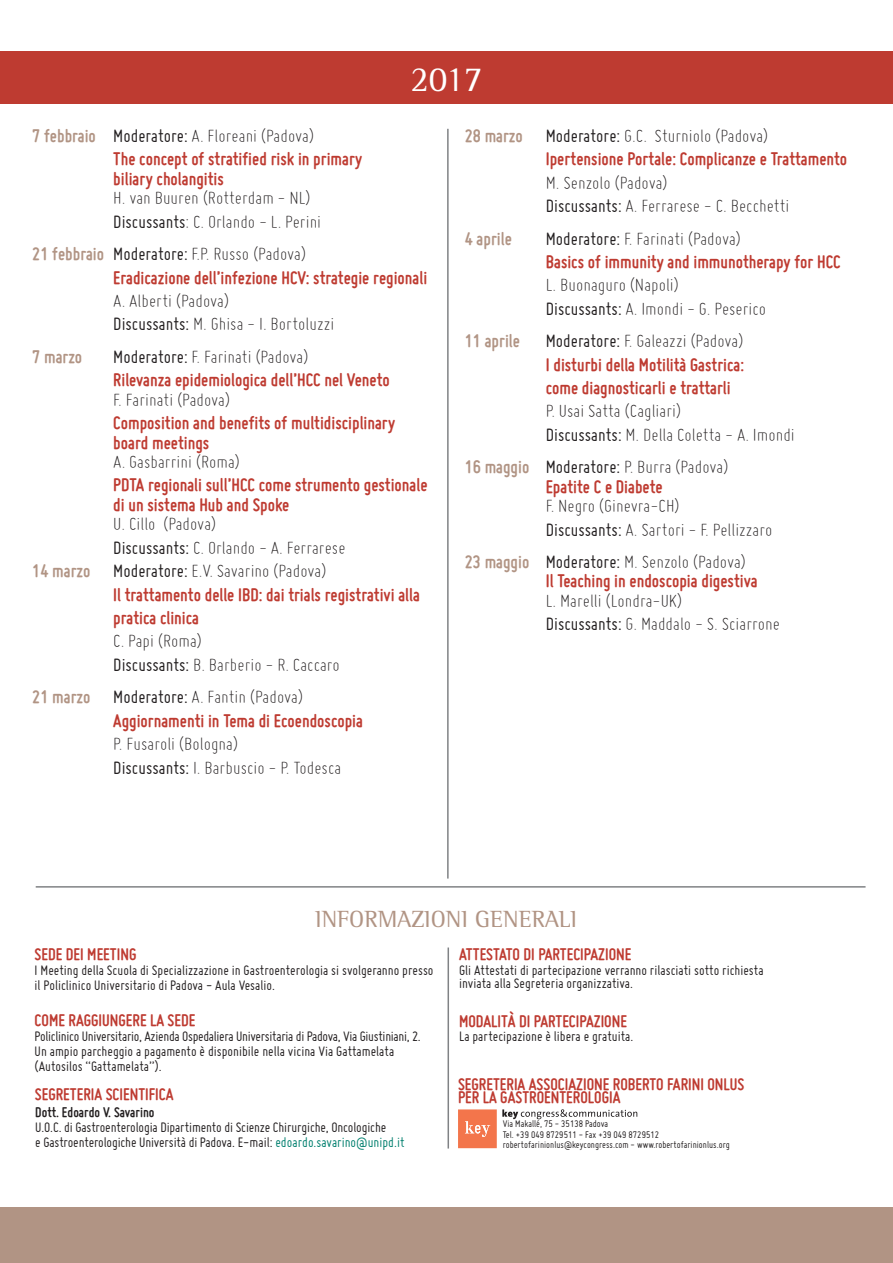
<style>
.page{position:relative;width:893px;height:1263px;background:#fff}
.page>*{position:absolute;margin:0;border:0;box-sizing:border-box;transform-origin:0 0}
.t1{font:36px "Rotis Semi Serif";color:#fff}
.t2{font:24px "Rotis Semi Serif";color:#b19484}
.t3{font:300 19.5px "Miso";color:#231f20}
.t4{font:700 19.5px/19.5px "Miso";color:#be3b31}
.t5{font:700 19.5px "Miso";color:#b19484}
.t6{font:700 18px "Miso";color:#be3b31}
.t7{font:15px/15px "Miso";color:#231f20}
.t8{font:15px "Miso";letter-spacing:-.02em;color:#231f20}
.t9{font:700 15px "Miso";color:#231f20}
.t10{font:10.5px "Miso";color:#231f20}
.s1{font-weight:700;color:#b19484}
.s2{font-weight:400}
.s3{color:#007f6e}
</style>
<div class="page">
<div style="left:0;top:1208px;width:893px;height:55px;background:#b19484"></div>
<hr style="left:447px;top:129px;width:2px;height:749px;background:#808285">
<hr style="left:36px;top:886px;width:829px;height:2px;background:#808285">
<hr style="left:448px;top:947px;width:1px;height:201px;background:#808285">
<svg style="left:458px;top:1109px;width:179px;height:39px"></svg>
<div style="left:0;top:51px;width:893px;height:53px;background:#be3b31"></div>
<p class="t1" style="left:410px;top:58px;width:74px">2017</p>
<p class="t3" style="left:32px;top:125px;width:283px"><span class="s1">7 febbraio</span> <span class="s2">Moderatore:</span> A. Floreani (Padova)</p>
<p class="t4" style="left:113px;top:149px;width:251px">The concept of stratified risk in primary</p>
<p class="t4" style="left:113px;top:169px;width:112px">biliary cholangitis</p>
<p class="t3" style="left:113px;top:187px;width:199px">H. van Buuren (Rotterdam - NL)</p>
<p class="t3" style="left:113px;top:211px;width:209px"><span class="s2">Discussants</span>: C. Orlando - L. Perini</p>
<p class="t3" style="left:32px;top:243px;width:276px"><span class="s1">21 febbraio</span> <span class="s2">Moderatore:</span> F.P. Russo (Padova)</p>
<p class="t4" style="left:113px;top:267px;width:315px">Eradicazione dell’infezione HCV: strategie regionali</p>
<p class="t3" style="left:113px;top:290px;width:117px">A. Alberti (Padova)</p>
<p class="t3" style="left:113px;top:313px;width:223px"><span class="s2">Discussants:</span> M. Ghisa - I. Bortoluzzi</p>
<p class="t5" style="left:32px;top:345px;width:51px">7 marzo</p>
<p class="t3" style="left:113px;top:346px;width:197px"><span class="s2">Moderatore:</span> F. Farinati (Padova)</p>
<p class="t4" style="left:113px;top:370px;width:278px">Rilevanza epidemiologica dell’HCC nel Veneto</p>
<p class="t3" style="left:113px;top:389px;width:119px">F. Farinati (Padova)</p>
<p class="t4" style="left:113px;top:413px;width:284px">Composition and benefits of multidisciplinary board meetings</p>
<p class="t3" style="left:113px;top:451px;width:128px">A. Gasbarrini (Roma)</p>
<p class="t4" style="left:113px;top:475px;width:316px">PDTA regionali sull’HCC come strumento gestionale</p>
<p class="t4" style="left:113px;top:495px;width:178px">di un sistema Hub and Spoke</p>
<p class="t3" style="left:113px;top:514px;width:105px">U. Cillo (Padova)</p>
<p class="t3" style="left:113px;top:537px;width:234px"><span class="s2">Discussants:</span> C. Orlando - A. Ferrarese</p>
<p class="t3" style="left:32px;top:560px;width:296px"><span class="s1">14 marzo</span> <span class="s2">Moderatore:</span> E.V. Savarino (Padova)</p>
<p class="t4" style="left:113px;top:582px;width:308px;line-height:23.4px">Il trattamento delle IBD: dai trials registrativi alla pratica clinica</p>
<p class="t3" style="left:113px;top:631px;width:90px">C. Papi (Roma)</p>
<p class="t3" style="left:113px;top:654px;width:228px"><span class="s2">Discussants:</span> B. Barberio - R. Caccaro</p>
<p class="t3" style="left:32px;top:686px;width:272px"><span class="s1">21 marzo</span> <span class="s2">Moderatore:</span> A. Fantin (Padova)</p>
<p class="t4" style="left:113px;top:710px;width:251px">Aggiornamenti in Tema di Ecoendoscopia</p>
<p class="t3" style="left:113px;top:733px;width:126px">P. Fusaroli (Bologna)</p>
<p class="t3" style="left:113px;top:757px;width:229px"><span class="s2">Discussants:</span> I. Barbuscio - P. Todesca</p>
<p class="t3" style="left:465px;top:125px;width:305px"><span class="s1">28 marzo</span> <span class="s2">Moderatore:</span> G.C. Sturniolo (Padova)</p>
<p class="t4" style="left:546px;top:149px;width:303px">Ipertensione Portale: Complicanze e Trattamento</p>
<p class="t3" style="left:546px;top:172px;width:124px">M. Senzolo (Padova)</p>
<p class="t3" style="left:546px;top:195px;width:245px"><span class="s2">Discussants:</span> A. Ferrarese - C. Becchetti</p>
<p class="t5" style="left:465px;top:227px;width:49px">4 aprile</p>
<p class="t3" style="left:546px;top:228px;width:197px"><span class="s2">Moderatore:</span> F. Farinati (Padova)</p>
<p class="t4" style="left:546px;top:252px;width:296px">Basics of immunity and immunotherapy for HCC</p>
<p class="t3" style="left:546px;top:274px;width:135px">L. Buonaguro (Napoli)</p>
<p class="t3" style="left:546px;top:298px;width:222px"><span class="s2">Discussants:</span> A. Imondi - G. Peserico</p>
<p class="t5" style="left:465px;top:330px;width:57px">11 aprile</p>
<p class="t3" style="left:546px;top:330px;width:199px"><span class="s2">Moderatore:</span> F. Galeazzi (Padova)</p>
<p class="t4" style="left:546px;top:354px;width:200px">I disturbi della Motilità Gastrica:</p>
<p class="t4" style="left:546px;top:378px;width:186px">come diagnosticarli e trattarli</p>
<p class="t3" style="left:546px;top:400px;width:137px">P. Usai Satta (Cagliari)</p>
<p class="t3" style="left:546px;top:424px;width:250px"><span class="s2">Discussants:</span> M. Della Coletta - A. Imondi</p>
<p class="t3" style="left:465px;top:456px;width:265px"><span class="s1">16 maggio</span> <span class="s2">Moderatore:</span> P. Burra (Padova)</p>
<p class="t4" style="left:546px;top:476px;width:118px">Epatite C e Diabete</p>
<p class="t3" style="left:546px;top:495px;width:136px">F. Negro (Ginevra-CH)</p>
<p class="t3" style="left:546px;top:519px;width:228px"><span class="s2">Discussants:</span> A. Sartori - F. Pellizzaro</p>
<p class="t3" style="left:465px;top:551px;width:283px"><span class="s1">23 maggio</span> <span class="s2">Moderatore:</span> M. Senzolo (Padova)</p>
<p class="t4" style="left:546px;top:571px;width:213px">Il Teaching in endoscopia digestiva</p>
<p class="t3" style="left:546px;top:590px;width:138px">L. Marelli (Londra-UK)</p>
<p class="t3" style="left:546px;top:613px;width:236px"><span class="s2">Discussants:</span> G. Maddalo - S. Sciarrone</p>
<p class="t2" style="left:315px;top:905px;width:264px">INFORMAZIONI GENERALI</p>
<p class="t6" style="left:459px;top:944px;width:174px">ATTESTATO DI PARTECIPAZIONE</p>
<p class="t6" style="left:35px;top:944px;width:103px">SEDE DEI MEETING</p>
<p class="t7" style="left:35px;top:962px;width:400px">I Meeting della Scuola di Specializzazione in Gastroenterologia si svolgeranno presso il Policlinico Universitario di Padova - Aula Vesalio.</p>
<p class="t6" style="left:35px;top:1010px;width:162px">COME RAGGIUNGERE LA SEDE</p>
<p class="t8" style="left:35px;top:1027px;width:388px">Policlinico Universitario, Azienda Ospedaliera Universitaria di Padova, Via Giustiniani, 2.</p>
<p class="t7" style="left:35px;top:1043px;width:361px">Un ampio parcheggio a pagamento è disponibile nella vicina Via Gattamelata</p>
<p class="t7" style="left:35px;top:1058px;width:128px">(Autosilos “Gattamelata”).</p>
<p class="t7" style="left:459px;top:963px;width:306px;line-height:13.5px">Gli Attestati di partecipazione verranno rilasciati sotto richiesta inviata alla Segreteria organizzativa.</p>
<p class="t6" style="left:459px;top:1011px;width:169px">MODALITÀ DI PARTECIPAZIONE</p>
<p class="t7" style="left:459px;top:1028px;width:176px">La partecipazione è libera e gratuita.</p>
<p class="t6" style="left:458px;top:1074px;width:288px">SEGRETERIA ASSOCIAZIONE ROBERTO FARINI ONLUS</p>
<p class="t6" style="left:35px;top:1084px;width:140px">SEGRETERIA SCIENTIFICA</p>
<p class="t6" style="left:458px;top:1087px;width:164px">PER LA GASTROENTEROLOGIA</p>
<p class="t9" style="left:35px;top:1104px;width:121px">Dott. Edoardo V. Savarino</p>
<p class="t7" style="left:35px;top:1120px;width:352px">U.O.C. di Gastroenterologia Dipartimento di Scienze Chirurgiche, Oncologiche</p>
<p class="t7" style="left:35px;top:1135px;width:371px">e Gastroenterologiche Università di Padova. E-mail: <span class="s3">edoardo.savarino@unipd.it</span></p>
<p class="t10" style="left:503px;top:1118px;width:107px">Via Makallé, 75 - 35138 Padova</p>
<p class="t10" style="left:503px;top:1128px;width:158px">Tel. +39 049 8729511 - Fax +39 049 8729512</p>
<p class="t10" style="left:503px;top:1139px;width:229px">robertofarinionlus@keycongress.com - www.robertofarinionlus.org</p>
</div>
